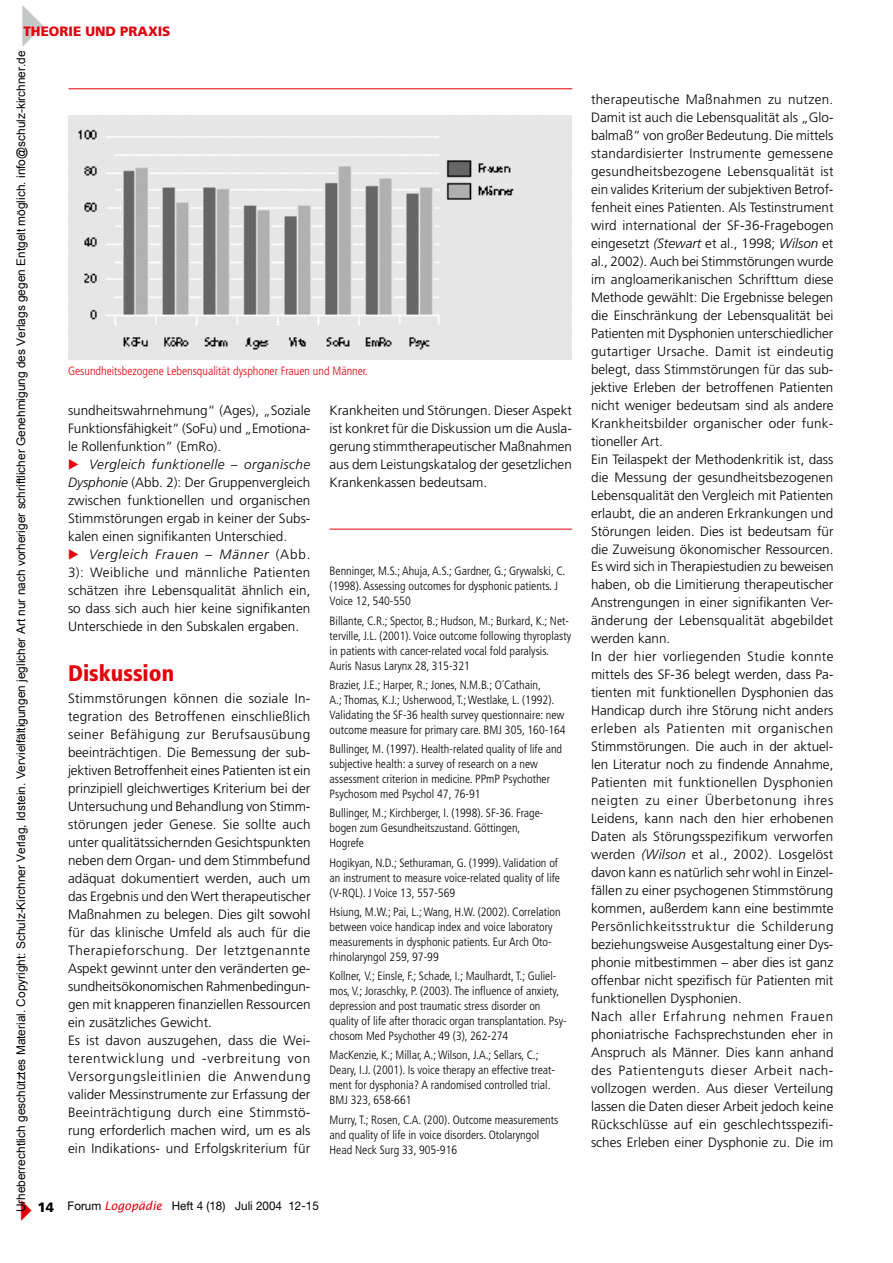
<style>
.page{position:relative;width:893px;height:1263px;background:#fff}
.page>*{position:absolute;margin:0;border:0;box-sizing:border-box;transform-origin:0 0}
.t1{font:900 condensed 22.5px "Frutiger";color:#e3000b}
.t2{font:300 13.5px/18px "Frutiger";color:#000;text-align:justify}
.t3{font:900 13.5px "Frutiger";color:#e3000b}
.t4{font:300 condensed 12px/15px "Frutiger LT";color:#000}
.t5{font:300 condensed 12px "Frutiger LT";color:#e3000b}
.t6{font:12px "Helvetica Neue";color:#000}
.t7{font:11.85px "Arial";color:#000}
.s1{font-style:italic}
.s2{font-family:"Frutiger";font-weight:900;font-size:13.5px}
.s3{font-family:"Lucida Sans";font-style:italic;color:#e3000b}
</style>
<div class="page">
<hr style="left:68px;top:89px;width:504px;height:1px;background:#e3000b">
<hr style="left:330px;top:529px;width:242px;height:1px;background:#e3000b">
<img style="left:68px;top:115px;width:504px;height:244px">
<p class="t3" style="left:23px;top:23px;width:149px">THEORIE UND PRAXIS</p>
<p class="t7" style="left:13px;top:1212px;width:1163px;rotate:-90deg">Urheberrechtlich geschütztes Material. Copyright: Schulz-Kirchner Verlag, Idstein. Vervielfältigungen jeglicher Art nur nach vorheriger schriftlicher Genehmigung des Verlags gegen Entgelt möglich. info@schulz-kirchner.de</p>
<p class="t5" style="left:68px;top:364px;width:302px">Gesundheitsbezogene Lebensqualität dysphoner Frauen und Männer.</p>
<p class="t2" style="left:68px;top:401px;width:244px">sundheitswahrnehmung“ (Ages), „Soziale Funktionsfähigkeit“ (SoFu) und „Emotiona&shy;le Rollenfunktion“ (EmRo).</p>
<p class="t2" style="left:68px;top:455px;width:244px;text-indent:21px"><span class="s1">Vergleich funktionelle – organische Dysphonie</span> (Abb. 2): Der Gruppenvergleich zwischen funktionellen und organischen Stimmstörungen ergab in keiner der Subs&shy;kalen einen signifikanten Unterschied.</p>
<p class="t2" style="left:68px;top:545px;width:244px;text-indent:21px"><span class="s1">Vergleich Frauen – Männer</span> (Abb.<br>3): Weibliche und männliche Patienten schätzen ihre Lebensqualität ähnlich ein, so dass sich auch hier keine signifikanten Unterschiede in den Subskalen ergaben.</p>
<h1 class="t1" style="left:68px;top:659px;width:108px">Diskussion</h1>
<p class="t2" style="left:68px;top:689px;width:244px;text-align:left">Stimmstörungen können die soziale In&shy;tegration des Betroffenen einschließlich seiner Befähigung zur Berufsausübung beeinträchtigen. Die Bemessung der sub&shy;jektiven Betroffenheit eines Patienten ist ein prinzipiell gleichwertiges Kriterium bei der Untersuchung und Behandlung von Stimm-- störungen jeder Genese. Sie sollte auch unter qualitätssichernden Gesichtspunkten neben dem Organ- und dem Stimmbefund adäquat dokumentiert werden, auch um das Ergebnis und den Wert therapeutischer Maßnahmen zu belegen. Dies gilt sowohl für das klinische Umfeld als auch für die Therapieforschung. Der letztgenannte Aspekt gewinnt unter den veränderten ge&shy;sundheitsökonomischen Rahmenbedingun&shy;gen mit knapperen finanziellen Ressourcen ein zusätzliches Gewicht.<br>Es ist davon auszugehen, dass die Wei&shy;terentwicklung und -verbreitung von Versorgungsleitlinien die Anwendung valider Messinstrumente zur Erfassung der Beeinträchtigung durch eine Stimmstö&shy;rung erforderlich machen wird, um es als ein Indikations- und Erfolgskriterium für</p>
<p class="t2" style="left:330px;top:401px;width:244px">Krankheiten und Störungen. Dieser Aspekt ist konkret für die Diskussion um die Ausla&shy;gerung stimmtherapeutischer Maßnahmen aus dem Leistungskatalog der gesetzlichen Krankenkassen bedeutsam.</p>
<p class="t4" style="left:330px;top:564px;width:237px">Benninger, M.S.; Ahuja, A.S.; Gardner, G.; Grywalski, C. (1998). Assessing outcomes for dysphonic patients. J<br>Voice 12, 540-550</p>
<p class="t4" style="left:330px;top:613px;width:243px">Billante, C.R.; Spector, B.; Hudson, M.; Burkard, K.; Net&shy;terville, J.L. (2001). Voice outcome following thyroplasty in patients with cancer-related vocal fold paralysis.<br>Auris Nasus Larynx 28, 315-321</p>
<p class="t4" style="left:330px;top:677px;width:238px">Brazier, J.E.; Harper, R.; Jones, N.M.B.; O´Cathain,<br>A.; Thomas, K.J.; Usherwood, T.; Westlake, L. (1992).<br>Validating the SF-36 health survey questionnaire: new outcome measure for primary care. BMJ 305, 160-164</p>
<p class="t4" style="left:330px;top:742px;width:234px">Bullinger, M. (1997). Health-related quality of life and subjective health: a survey of research on a new assessment criterion in medicine. PPmP Psychother Psychosom med Psychol 47, 76-91</p>
<p class="t4" style="left:330px;top:806px;width:215px">Bullinger, M.; Kirchberger, I. (1998). SF-36. Frage&shy;bogen zum Gesundheitszustand. Göttingen,<br>Hogrefe</p>
<p class="t4" style="left:330px;top:855px;width:232px">Hogikyan, N.D.; Sethuraman, G. (1999). Validation of an instrument to measure voice-related quality of life (V-RQL). J Voice 13, 557-569</p>
<p class="t4" style="left:330px;top:904px;width:233px">Hsiung, M.W.; Pai, L.; Wang, H.W. (2002). Correlation between voice handicap index and voice laboratory measurements in dysphonic patients. Eur Arch Oto&shy;rhinolaryngol 259, 97-99</p>
<p class="t4" style="left:330px;top:969px;width:239px">Kollner, V.; Einsle, F.; Schade, I.; Maulhardt, T.; Guliel&shy;mos, V.; Joraschky, P. (2003). The influence of anxiety, depression and post traumatic stress disorder on quality of life after thoracic organ transplantation. Psy&shy;chosom Med Psychother 49 (3), 262-274</p>
<p class="t4" style="left:330px;top:1048px;width:227px">MacKenzie, K.; Millar, A.; Wilson, J.A.; Sellars, C.; Deary, I.J. (2001). Is voice therapy an effective treat&shy;ment for dysphonia? A randomised controlled trial.<br>BMJ 323, 658-661</p>
<p class="t4" style="left:330px;top:1112px;width:230px">Murry, T.; Rosen, C.A. (200). Outcome measurements and quality of life in voice disorders. Otolaryngol<br>Head Neck Surg 33, 905-916</p>
<p class="t6" style="left:37px;top:1199px;width:283px"><span class="s2">14</span> Forum <span class="s3">Logopädie</span> Heft 4 (18) Juli 2004 12-15</p>
<p class="t2" style="left:591px;top:90px;width:244px;text-align:left">therapeutische Maßnahmen zu nutzen.<br>Damit ist auch die Lebensqualität als „Glo&shy;balmaß“ von großer Bedeutung. Die mittels standardisierter Instrumente gemessene gesundheitsbezogene Lebensqualität ist ein valides Kriterium der subjektiven Betrof&shy;fenheit eines Patienten. Als Testinstrument wird international der SF-36-Fragebogen eingesetzt <span class="s1">(Stewart</span> et al., 1998; <span class="s1">Wilson</span> et al., 2002). Auch bei Stimmstörungen wurde im angloamerikanischen Schrifttum diese Methode gewählt: Die Ergebnisse belegen die Einschränkung der Lebensqualität bei Patienten mit Dysphonien unterschiedlicher gutartiger Ursache. Damit ist eindeutig belegt, dass Stimmstörungen für das sub&shy;jektive Erleben der betroffenen Patienten nicht weniger bedeutsam sind als andere Krankheitsbilder organischer oder funk&shy;tioneller Art.<br>Ein Teilaspekt der Methodenkritik ist, dass die Messung der gesundheitsbezogenen Lebensqualität den Vergleich mit Patienten erlaubt, die an anderen Erkrankungen und Störungen leiden. Dies ist bedeutsam für die Zuweisung ökonomischer Ressourcen.<br>Es wird sich in Therapiestudien zu beweisen haben, ob die Limitierung therapeutischer Anstrengungen in einer signifikanten Ver&shy;änderung der Lebensqualität abgebildet werden kann.<br>In der hier vorliegenden Studie konnte mittels des SF-36 belegt werden, dass Pa&shy;tienten mit funktionellen Dysphonien das Handicap durch ihre Störung nicht anders erleben als Patienten mit organischen Stimmstörungen. Die auch in der aktuel&shy;len Literatur noch zu findende Annahme, Patienten mit funktionellen Dysphonien neigten zu einer Überbetonung ihres Leidens, kann nach den hier erhobenen Daten als Störungsspezifikum verworfen werden <span class="s1">(Wilson</span> et al., 2002). Losgelöst davon kann es natürlich sehr wohl in Einzel&shy;fällen zu einer psychogenen Stimmstörung kommen, außerdem kann eine bestimmte Persönlichkeitsstruktur die Schilderung beziehungsweise Ausgestaltung einer Dys&shy;phonie mitbestimmen – aber dies ist ganz offenbar nicht spezifisch für Patienten mit funktionellen Dysphonien.<br>Nach aller Erfahrung nehmen Frauen phoniatrische Fachsprechstunden eher in Anspruch als Männer. Dies kann anhand des Patientenguts dieser Arbeit nach&shy;vollzogen werden. Aus dieser Verteilung lassen die Daten dieser Arbeit jedoch keine Rückschlüsse auf ein geschlechtsspezifi&shy;sches Erleben einer Dysphonie zu. Die im</p>
</div>
